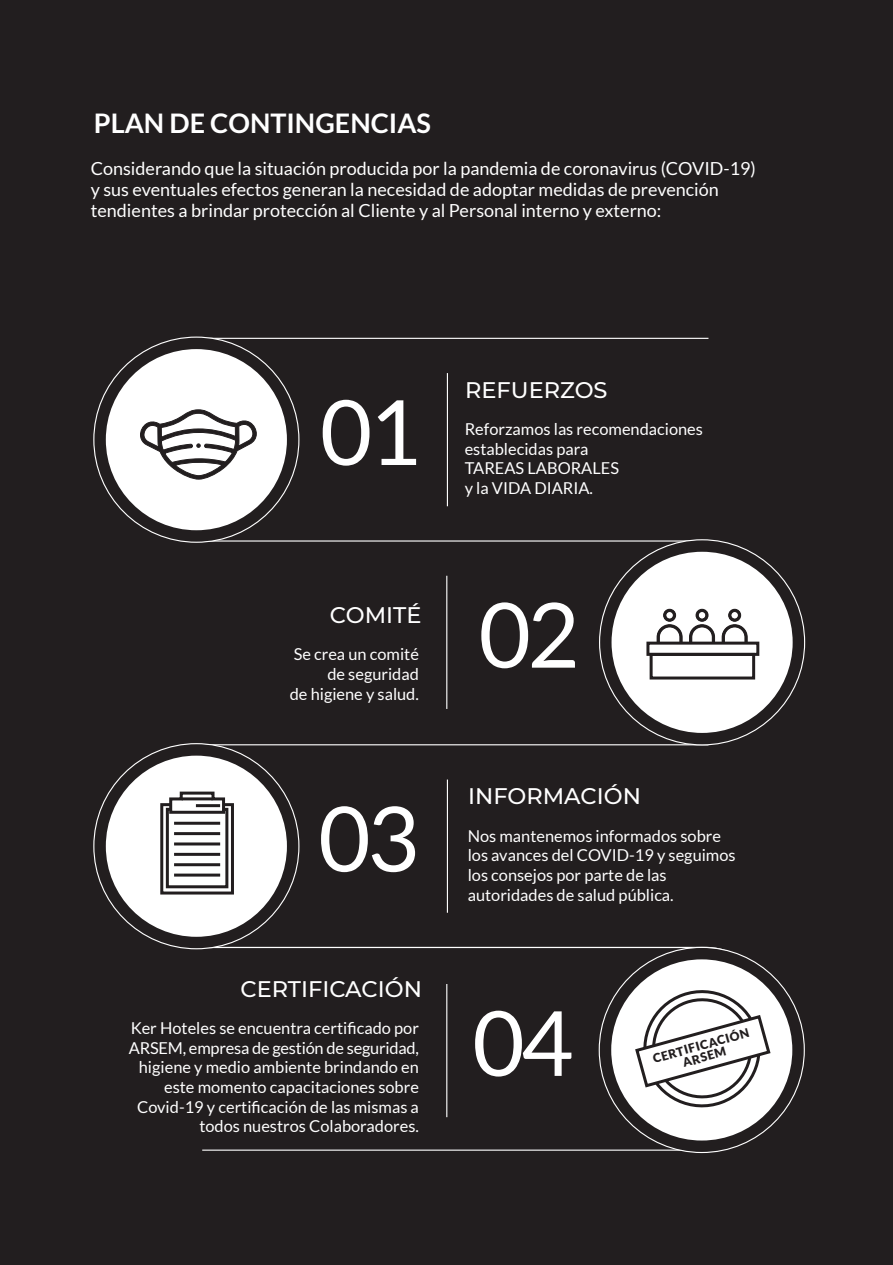
<style>
.page{position:relative;width:893px;height:1265px;background:#fff}
.page>*{position:absolute;margin:0;border:0;box-sizing:border-box;transform-origin:0 0}
.t1{font:90px "Lato";letter-spacing:-.04em;color:#fff}
.t2{font:700 27px "Lato";color:#fff}
.t3{font:500 22.5px "Montserrat";color:#fff}
.t4{font:18px/21px "Lato";color:#fff}
.t5{font:16.35px/19.6px "Lato";color:#fff}
.t6{font:900 12.15px/12px "Lato";color:#221e1f;text-align:center}
</style>
<div class="page">
<div style="left:0;top:0;width:893px;height:1264px;background:#221e1f"></div>
<svg style="left:144px;top:337px;width:565px;height:205px"></svg>
<svg style="left:144px;top:743px;width:566px;height:205px"></svg>
<hr style="left:446px;top:576px;width:1px;height:133px;background:#fff">
<svg style="left:201px;top:946px;width:565px;height:205px"></svg>
<div style="left:599px;top:947px;width:205px;height:205px;background:#221e1f;border-radius:50%"></div>
<div style="left:611px;top:959px;width:181px;height:181px;background:#fff;border-radius:50%"></div>
<div style="left:600px;top:540px;width:205px;height:205px;background:#221e1f;border-radius:50%"></div>
<div style="left:611px;top:552px;width:182px;height:181px;background:#fff;border-radius:50%"></div>
<div style="left:94px;top:337px;width:205px;height:205px;background:#221e1f;border-radius:50%"></div>
<div style="left:106px;top:349px;width:181px;height:181px;background:#fff;border-radius:50%"></div>
<div style="left:94px;top:743px;width:205px;height:205px;background:#221e1f;border-radius:50%"></div>
<div style="left:106px;top:755px;width:181px;height:181px;background:#fff;border-radius:50%"></div>
<div style="left:646px;top:641px;width:113px;height:15px;border:3px solid #221e1f"></div>
<div style="left:650px;top:653px;width:105px;height:26px;border:3px solid #221e1f"></div>
<svg style="left:689px;top:608px;width:26px;height:35px"></svg>
<svg style="left:656px;top:608px;width:27px;height:35px"></svg>
<svg style="left:721px;top:608px;width:27px;height:35px"></svg>
<svg style="left:160px;top:791px;width:74px;height:104px"></svg>
<hr style="left:174px;top:821px;width:46px;height:3px;background:#221e1f">
<hr style="left:174px;top:832px;width:46px;height:3px;background:#221e1f">
<hr style="left:174px;top:842px;width:46px;height:3px;background:#221e1f">
<hr style="left:174px;top:853px;width:46px;height:3px;background:#221e1f">
<hr style="left:174px;top:863px;width:46px;height:3px;background:#221e1f">
<hr style="left:174px;top:873px;width:46px;height:3px;background:#221e1f">
<hr style="left:182px;top:797px;width:30px;height:3px;background:#221e1f">
<hr style="left:196px;top:804px;width:24px;height:3px;background:#221e1f">
<svg style="left:633px;top:980px;width:139px;height:137px"></svg>
<svg style="left:140px;top:409px;width:116px;height:102px"></svg>
<h2 class="t2" style="left:94px;top:108px;width:339px">PLAN DE CONTINGENCIAS</h2>
<p class="t4" style="left:91px;top:158px;width:667px">Considerando que la situación producida por la pandemia de coronavirus (COVID-19) y sus eventuales efectos generan la necesidad de adoptar medidas de prevención tendientes a brindar protección al Cliente y al Personal interno y externo:</p>
<h1 class="t1" style="left:320px;top:382px;width:102px">01</h1>
<h3 class="t3" style="left:465px;top:374px;width:144px">REFUERZOS</h3>
<p class="t5" style="left:465px;top:419px;width:240px">Reforzamos las recomendaciones establecidas para<br>TAREAS LABORALES<br>y la VIDA DIARIA.</p>
<h3 class="t3" style="left:330px;top:599px;width:93px">COMITÉ</h3>
<h1 class="t1" style="left:479px;top:585px;width:102px">02</h1>
<p class="t5" style="left:290px;top:644px;width:131px;text-align:right">Se crea un comité de seguridad<br>de higiene y salud.</p>
<h1 class="t1" style="left:318px;top:788px;width:102px">03</h1>
<h3 class="t3" style="left:240px;top:973px;width:183px">CERTIFICACIÓN</h3>
<p class="t5" style="left:129px;top:1018px;width:292px;text-align:right">Ker Hoteles se encuentra certificado por ARSEM, empresa de gestión de seguridad, higiene y medio ambiente brindando en este momento capacitaciones sobre Covid-19 y certificación de las mismas a todos nuestros Colaboradores.</p>
<h3 class="t3" style="left:468px;top:780px;width:174px">INFORMACIÓN</h3>
<p class="t5" style="left:468px;top:825px;width:269px">Nos mantenemos informados sobre los avances del COVID-19 y seguimos los consejos por parte de las autoridades de salud pública.</p>
<h1 class="t1" style="left:472px;top:993px;width:102px">04</h1>
<p class="t6" style="left:651px;top:1053px;width:101px;rotate:-16deg">CERTIFICACIÓN<br>ARSEM</p>
</div>
